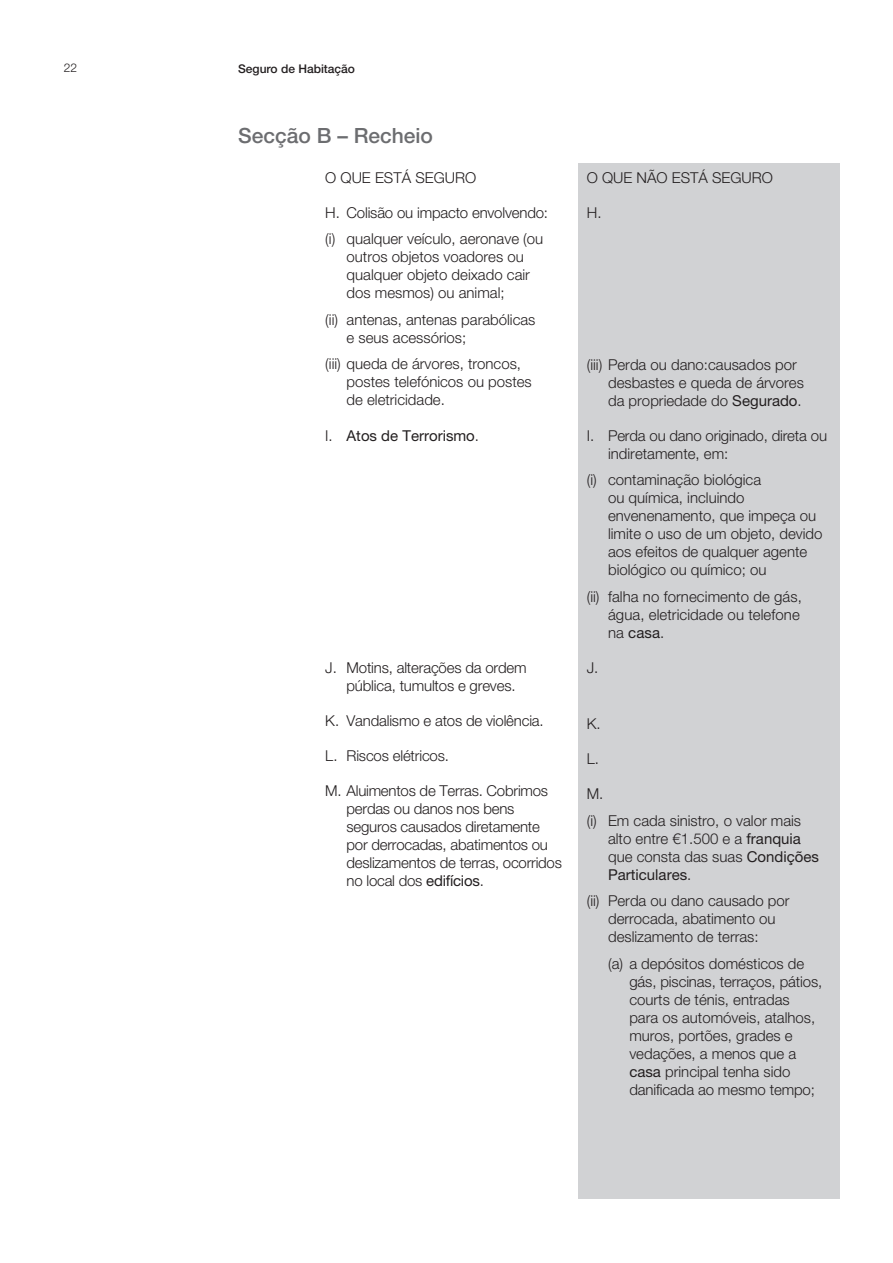
<style>
.page{position:relative;width:893px;height:1263px;background:#fff}
.page>*{position:absolute;margin:0;border:0;box-sizing:border-box;transform-origin:0 0}
.t1{font:500 21px "Helvetica Neue LT Std";color:#6c6d70}
.Body_Copy_title{font:300 15px/18px "Helvetica Neue LT Std";color:#231f20}
.Body_Copy_title-2{font:15px "Helvetica Neue LT Std";color:#231f20}
.t2{font:500 12px "Helvetica Neue LT Std";color:#231f20}
.t3{font:300 12px "Helvetica Neue LT Std";color:#231f20}
.s1{font-weight:300}
.s2{font-weight:400}
</style>
<div class="page">
<div style="left:578px;top:163px;width:262px;height:1036px;background:#d1d2d4"></div>
<p class="t3" style="left:64px;top:61px;width:15px">22</p>
<p class="t2" style="left:238px;top:61px;width:118px">Seguro de Habitação</p>
<p class="t1" style="left:238px;top:123px;width:196px">Secção B – Recheio</p>
<p class="Body_Copy_title" style="left:325px;top:168px;width:152px">O QUE ESTÁ SEGURO</p>
<p class="Body_Copy_title" style="left:325px;top:203px;width:224px">H. Colisão ou impacto envolvendo:</p>
<p class="Body_Copy_title" style="left:347px;top:230px;width:198px;text-indent:-21px">(i) qualquer veículo, aeronave (ou outros objetos voadores ou qualquer objeto deixado cair dos mesmos) ou animal;</p>
<p class="Body_Copy_title" style="left:347px;top:310px;width:190px;text-indent:-21px">(ii) antenas, antenas parabólicas e seus acessórios;</p>
<p class="Body_Copy_title" style="left:347px;top:355px;width:187px;text-indent:-21px">(iii) queda de árvores, troncos, postes telefónicos ou postes de eletricidade.</p>
<p class="Body_Copy_title-2" style="left:325px;top:426px;width:155px"><span class="s1">I.</span> Atos de Terrorismo<span class="s1">.</span></p>
<p class="Body_Copy_title" style="left:347px;top:659px;width:182px;text-indent:-21px">J. Motins, alterações da ordem pública, tumultos e greves.</p>
<p class="Body_Copy_title" style="left:325px;top:712px;width:220px">K. Vandalismo e atos de violência.</p>
<p class="Body_Copy_title" style="left:325px;top:747px;width:125px">L. Riscos elétricos.</p>
<p class="Body_Copy_title" style="left:347px;top:782px;width:217px;text-indent:-21px">M. Aluimentos de Terras. Cobrimos perdas ou danos nos bens seguros causados diretamente por derrocadas, abatimentos ou deslizamentos de terras, ocorridos no local dos <span class="s2">edifícios</span>.</p>
<p class="Body_Copy_title" style="left:587px;top:168px;width:188px">O QUE NÃO ESTÁ SEGURO</p>
<p class="Body_Copy_title" style="left:587px;top:203px;width:16px">H.</p>
<p class="Body_Copy_title" style="left:608px;top:355px;width:197px;text-indent:-21px">(iii) Perda ou dano:causados por desbastes e queda de árvores da propriedade do <span class="s2">Segurado</span>.</p>
<p class="Body_Copy_title" style="left:608px;top:426px;width:221px;text-indent:-21px">I. Perda ou dano originado, direta ou indiretamente, em:</p>
<p class="Body_Copy_title" style="left:608px;top:471px;width:216px;text-indent:-21px">(i) contaminação biológica<br>ou química, incluindo envenenamento, que impeça ou limite o uso de um objeto, devido aos efeitos de qualquer agente biológico ou químico; ou</p>
<p class="Body_Copy_title" style="left:608px;top:587px;width:195px;text-indent:-21px">(ii) falha no fornecimento de gás, água, eletricidade ou telefone na <span class="s2">casa</span>.</p>
<p class="Body_Copy_title" style="left:587px;top:658px;width:13px">J.</p>
<p class="Body_Copy_title" style="left:587px;top:714px;width:15px">K.</p>
<p class="Body_Copy_title" style="left:587px;top:749px;width:14px">L.</p>
<p class="Body_Copy_title" style="left:587px;top:784px;width:18px">M.</p>
<p class="Body_Copy_title" style="left:608px;top:811px;width:212px;text-indent:-21px">(i) Em cada sinistro, o valor mais alto entre €1.500 e a <span class="s2">franquia </span>que consta das suas <span class="s2">Condições<br>Particulares</span>.</p>
<p class="Body_Copy_title" style="left:608px;top:891px;width:183px;text-indent:-21px">(ii) Perda ou dano causado por derrocada, abatimento ou deslizamento de terras:</p>
<p class="Body_Copy_title" style="left:629px;top:954px;width:194px;text-indent:-21px">(a) a depósitos domésticos de gás, piscinas, terraços, pátios, courts de ténis, entradas<br>para os automóveis, atalhos, muros, portões, grades e vedações, a menos que a <span class="s2">casa</span> principal tenha sido danificada ao mesmo tempo;</p>
</div>
